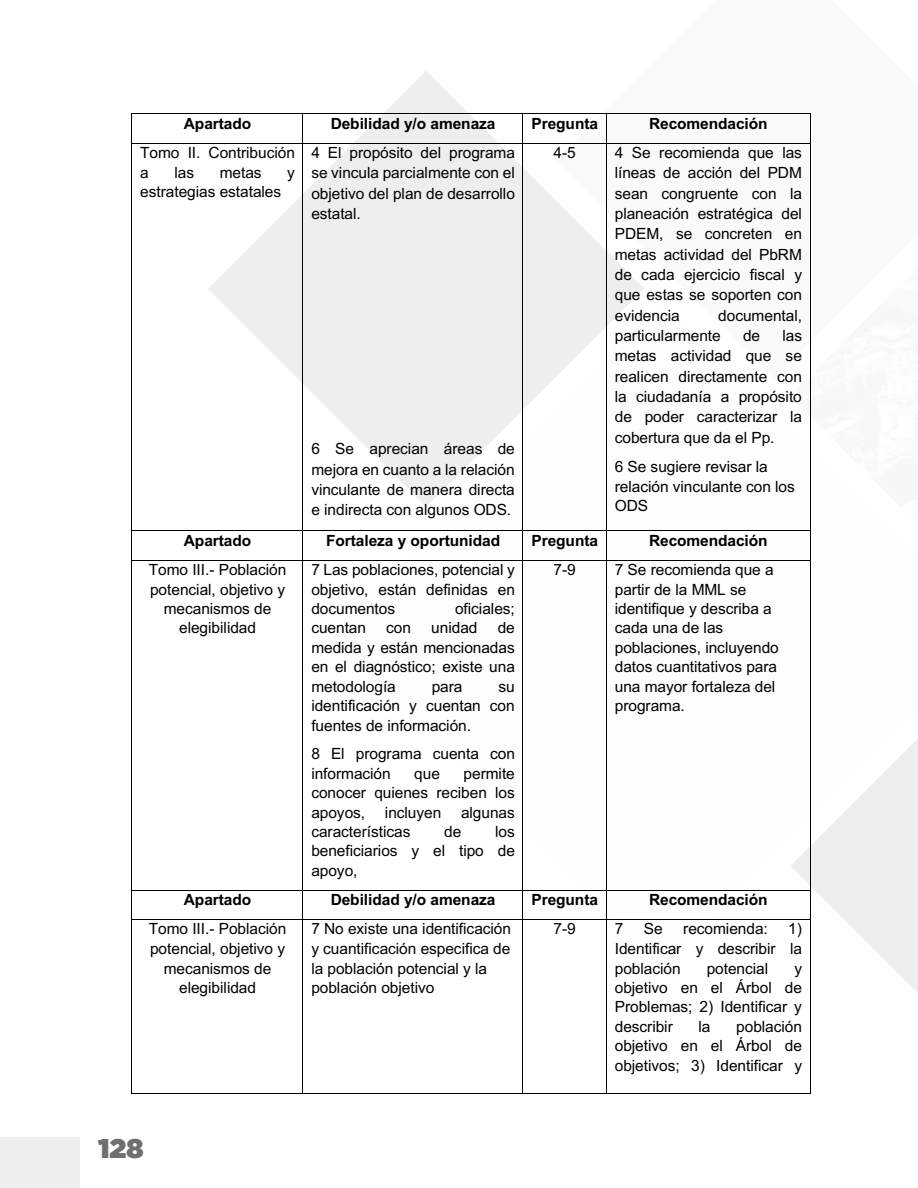
<style>
.page{position:relative;width:918px;height:1188px;background:#fff}
.page>*{position:absolute;margin:0;border:0;box-sizing:border-box;transform-origin:0 0}
.t1{font:900 27px "Gotham";color:#706f6f}
.t2{font:15.45px/19.5px "Arial";letter-spacing:-.005em;color:#000;text-align:justify}
.t3{font:700 15.45px "Arial";letter-spacing:-.005em;color:#000}
</style>
<div class="page">
<div style="left:0;top:1137px;width:80px;height:50px;background:#eee"></div>
<svg style="left:522px;top:507px;width:396px;height:459px"></svg>
<svg style="left:208px;top:71px;width:436px;height:436px;fill:#efefef"></svg>
<hr style="left:132px;top:113px;width:170px;height:1px;background:#000">
<hr style="left:303px;top:113px;width:220px;height:1px;background:#000">
<hr style="left:523px;top:113px;width:83px;height:1px;background:#000">
<hr style="left:607px;top:113px;width:203px;height:1px;background:#000">
<svg style="left:131px;top:113px;width:1px;height:31px"></svg>
<hr style="left:132px;top:143px;width:170px;height:1px;background:#000">
<svg style="left:302px;top:113px;width:1px;height:31px"></svg>
<hr style="left:303px;top:143px;width:220px;height:1px;background:#000">
<svg style="left:523px;top:114px;width:1px;height:29px"></svg>
<hr style="left:523px;top:143px;width:83px;height:1px;background:#000">
<svg style="left:606px;top:113px;width:1px;height:31px"></svg>
<hr style="left:607px;top:143px;width:203px;height:1px;background:#000">
<svg style="left:810px;top:113px;width:1px;height:31px"></svg>
<hr style="left:131px;top:144px;width:1px;height:386px;background:#000">
<hr style="left:302px;top:144px;width:1px;height:386px;background:#000">
<hr style="left:523px;top:144px;width:1px;height:386px;background:#000">
<hr style="left:606px;top:144px;width:1px;height:386px;background:#000">
<hr style="left:810px;top:144px;width:1px;height:386px;background:#000">
<hr style="left:132px;top:530px;width:170px;height:1px;background:#000">
<hr style="left:303px;top:530px;width:220px;height:1px;background:#000">
<hr style="left:523px;top:530px;width:83px;height:1px;background:#000">
<hr style="left:607px;top:530px;width:203px;height:1px;background:#000">
<svg style="left:131px;top:530px;width:1px;height:31px"></svg>
<hr style="left:132px;top:560px;width:170px;height:1px;background:#000">
<svg style="left:302px;top:530px;width:1px;height:31px"></svg>
<hr style="left:303px;top:560px;width:220px;height:1px;background:#000">
<svg style="left:523px;top:531px;width:1px;height:29px"></svg>
<hr style="left:523px;top:560px;width:83px;height:1px;background:#000">
<svg style="left:606px;top:530px;width:1px;height:31px"></svg>
<hr style="left:607px;top:560px;width:203px;height:1px;background:#000">
<svg style="left:810px;top:530px;width:1px;height:31px"></svg>
<hr style="left:131px;top:561px;width:1px;height:329px;background:#000">
<hr style="left:302px;top:561px;width:1px;height:329px;background:#000">
<hr style="left:523px;top:561px;width:1px;height:329px;background:#000">
<hr style="left:606px;top:561px;width:1px;height:329px;background:#000">
<hr style="left:810px;top:561px;width:1px;height:329px;background:#000">
<hr style="left:132px;top:890px;width:170px;height:1px;background:#000">
<hr style="left:303px;top:890px;width:220px;height:1px;background:#000">
<hr style="left:523px;top:890px;width:83px;height:1px;background:#000">
<hr style="left:607px;top:890px;width:203px;height:1px;background:#000">
<svg style="left:131px;top:890px;width:1px;height:30px"></svg>
<hr style="left:132px;top:919px;width:170px;height:1px;background:#000">
<svg style="left:302px;top:890px;width:1px;height:30px"></svg>
<hr style="left:303px;top:919px;width:220px;height:1px;background:#000">
<svg style="left:523px;top:891px;width:1px;height:28px"></svg>
<hr style="left:523px;top:919px;width:83px;height:1px;background:#000">
<svg style="left:606px;top:890px;width:1px;height:30px"></svg>
<hr style="left:607px;top:919px;width:203px;height:1px;background:#000">
<svg style="left:810px;top:890px;width:1px;height:30px"></svg>
<hr style="left:131px;top:920px;width:1px;height:173px;background:#000">
<hr style="left:132px;top:1093px;width:170px;height:1px;background:#000">
<hr style="left:302px;top:920px;width:1px;height:173px;background:#000">
<hr style="left:303px;top:1093px;width:220px;height:1px;background:#000">
<hr style="left:523px;top:920px;width:1px;height:173px;background:#000">
<hr style="left:523px;top:1093px;width:83px;height:1px;background:#000">
<hr style="left:606px;top:920px;width:1px;height:173px;background:#000">
<hr style="left:607px;top:1093px;width:203px;height:1px;background:#000">
<hr style="left:810px;top:920px;width:1px;height:173px;background:#000">
<p class="t3" style="left:184px;top:113px;width:69px">Apartado</p>
<p class="t3" style="left:331px;top:113px;width:166px">Debilidad y/o amenaza</p>
<p class="t3" style="left:531px;top:113px;width:68px">Pregunta</p>
<p class="t3" style="left:649px;top:113px;width:120px">Recomendación</p>
<p class="t2" style="left:140px;top:143px;width:156px">Tomo II. Contribución a</p>
<p class="t2" style="left:554px;top:143px;width:24px">4-5</p>
<p class="t2" style="left:615px;top:142px;width:189px;line-height:20.4px">4 Se recomienda que las líneas de acción del PDM sean congruente con la planeación estratégica del PDEM, se concreten en metas actividad del PbRM de cada ejercicio fiscal y que estas se soporten con evidencia</p>
<p class="t2" style="left:311px;top:142px;width:205px;line-height:20.4px">4 El propósito del programa se vincula parcialmente con el objetivo del plan de desarrollo estatal.</p>
<p class="t2" style="left:174px;top:162px;width:21px">las</p>
<p class="t2" style="left:220px;top:162px;width:43px">metas</p>
<p class="t2" style="left:287px;top:162px;width:9px">y</p>
<p class="t2" style="left:140px;top:182px;width:143px">estrategias estatales</p>
<p class="t2" style="left:615px;top:305px;width:189px;line-height:20.2px;text-indent:104px">documental, particularmente</p>
<p class="t2" style="left:615px;top:325px;width:189px;line-height:20.4px;text-indent:168px">las metas actividad que se realicen directamente con la ciudadanía a propósito de poder caracterizar la cobertura que da el Pp.</p>
<p class="t2" style="left:615px;top:457px;width:182px;text-align:left">6 Se sugiere revisar la relación vinculante con los<br>ODS</p>
<p class="t2" style="left:743px;top:326px;width:19px">de</p>
<p class="t2" style="left:311px;top:439px;width:205px;line-height:20.2px">6 Se aprecian áreas de mejora en cuanto a la relación vinculante de manera directa e indirecta con algunos ODS.</p>
<p class="t3" style="left:184px;top:530px;width:69px">Apartado</p>
<p class="t3" style="left:326px;top:530px;width:176px">Fortaleza y oportunidad</p>
<p class="t3" style="left:531px;top:530px;width:68px">Pregunta</p>
<p class="t3" style="left:649px;top:530px;width:120px">Recomendación</p>
<p class="t2" style="left:149px;top:560px;width:139px;text-align:center">Tomo III.- Población potencial, objetivo y mecanismos de elegibilidad</p>
<p class="t2" style="left:311px;top:560px;width:205px">7 Las poblaciones, potencial y objetivo, están definidas en documentos</p>
<p class="t2" style="left:554px;top:560px;width:24px">7-9</p>
<p class="t2" style="left:615px;top:560px;width:166px;text-align:left">7 Se recomienda que a partir de la MML se identifique y describa a cada una de las poblaciones, incluyendo datos cuantitativos para una mayor fortaleza del programa.</p>
<p class="t2" style="left:455px;top:599px;width:61px">oficiales;</p>
<p class="t2" style="left:311px;top:618px;width:205px;text-indent:186px">de medida y están mencionadas en el diagnóstico; existe una metodología</p>
<p class="t2" style="left:311px;top:618px;width:56px">cuentan</p>
<p class="t2" style="left:386px;top:618px;width:26px">con</p>
<p class="t2" style="left:431px;top:618px;width:48px">unidad</p>
<p class="t2" style="left:311px;top:677px;width:205px;text-indent:187px">su identificación y cuentan con fuentes de información.</p>
<p class="t2" style="left:311px;top:744px;width:205px">8 El programa cuenta con información</p>
<p class="t2" style="left:432px;top:677px;width:32px">para</p>
<p class="t2" style="left:311px;top:763px;width:205px;text-indent:152px">permite conocer quienes reciben los apoyos,</p>
<p class="t2" style="left:414px;top:763px;width:27px">que</p>
<p class="t2" style="left:385px;top:802px;width:58px">incluyen</p>
<p class="t2" style="left:461px;top:802px;width:55px">algunas</p>
<p class="t2" style="left:311px;top:822px;width:101px">características</p>
<p class="t2" style="left:444px;top:822px;width:19px">de</p>
<p class="t2" style="left:311px;top:822px;width:205px;text-indent:184px">los beneficiarios y el tipo de apoyo,</p>
<p class="t3" style="left:184px;top:889px;width:69px">Apartado</p>
<p class="t3" style="left:331px;top:889px;width:166px">Debilidad y/o amenaza</p>
<p class="t3" style="left:531px;top:889px;width:68px">Pregunta</p>
<p class="t3" style="left:649px;top:889px;width:120px">Recomendación</p>
<p class="t2" style="left:149px;top:919px;width:139px;text-align:center">Tomo III.- Población potencial, objetivo y mecanismos de elegibilidad</p>
<p class="t2" style="left:311px;top:919px;width:201px;text-align:left">7 No existe una identificación y cuantificación especifica de la población potencial y la población objetivo</p>
<p class="t2" style="left:554px;top:919px;width:24px">7-9</p>
<p class="t2" style="left:615px;top:919px;width:10px">7</p>
<p class="t2" style="left:644px;top:919px;width:20px">Se</p>
<p class="t2" style="left:683px;top:919px;width:86px">recomienda:</p>
<p class="t2" style="left:615px;top:919px;width:189px;text-indent:174px">1)<br>Identificar y describir la población</p>
<p class="t2" style="left:707px;top:958px;width:63px">potencial</p>
<p class="t2" style="left:615px;top:958px;width:189px;text-indent:180px">y objetivo en el Árbol de Problemas; 2) Identificar y describir</p>
<p class="t2" style="left:615px;top:1017px;width:189px;text-indent:121px">población objetivo en el Árbol de objetivos; 3) Identificar y</p>
<p class="t2" style="left:699px;top:1017px;width:14px">la</p>
<h1 class="t1" style="left:98px;top:1130px;width:47px">128</h1>
</div>
